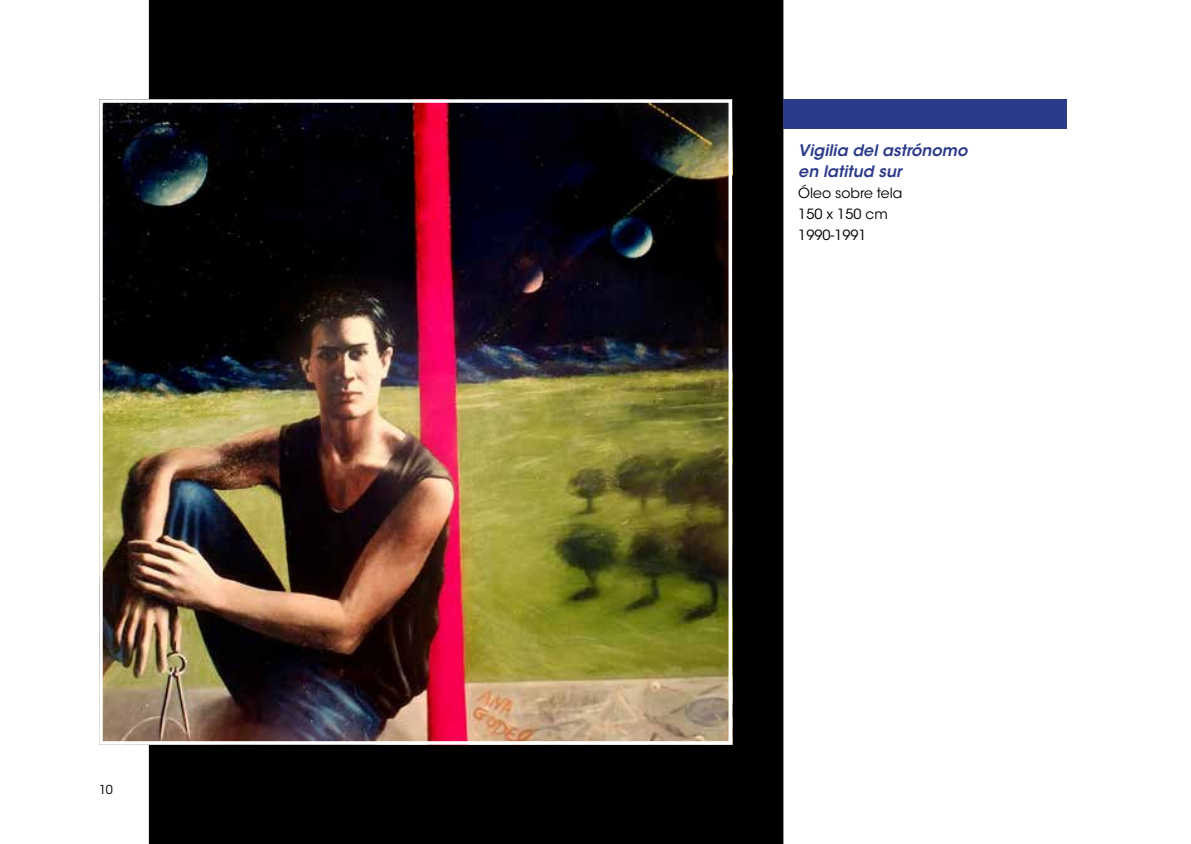
<style>
.page{position:relative;width:1191px;height:844px;background:#fff}
.page>*{position:absolute;margin:0;border:0;box-sizing:border-box;transform-origin:0 0}
.t1{font:italic 600 15.75px/21px "ITC Avant Garde Std";color:#2b3a89}
.t2{font:14px/21px "ITC Avant Garde Std";color:#000}
.t3{font:12.25px "ITC Avant Garde Std";color:#000}
</style>
<div class="page">
<div style="left:149px;top:0;width:634px;height:843px;background:#000"></div>
<img style="left:104px;top:104px;width:623px;height:635px">
<div style="left:99px;top:99px;width:633px;height:645px;border:4px solid #fff"></div>
<div style="left:783px;top:99px;width:284px;height:30px;background:#2b3a89"></div>
<p class="t3" style="left:99px;top:782px;width:15px">10</p>
<p class="t1" style="left:798px;top:139px;width:171px">Vigilia del astrónomo en latitud sur</p>
<p class="t2" style="left:798px;top:182px;width:105px">Óleo sobre tela<br>150 x 150 cm<br>1990-1991</p>
</div>
